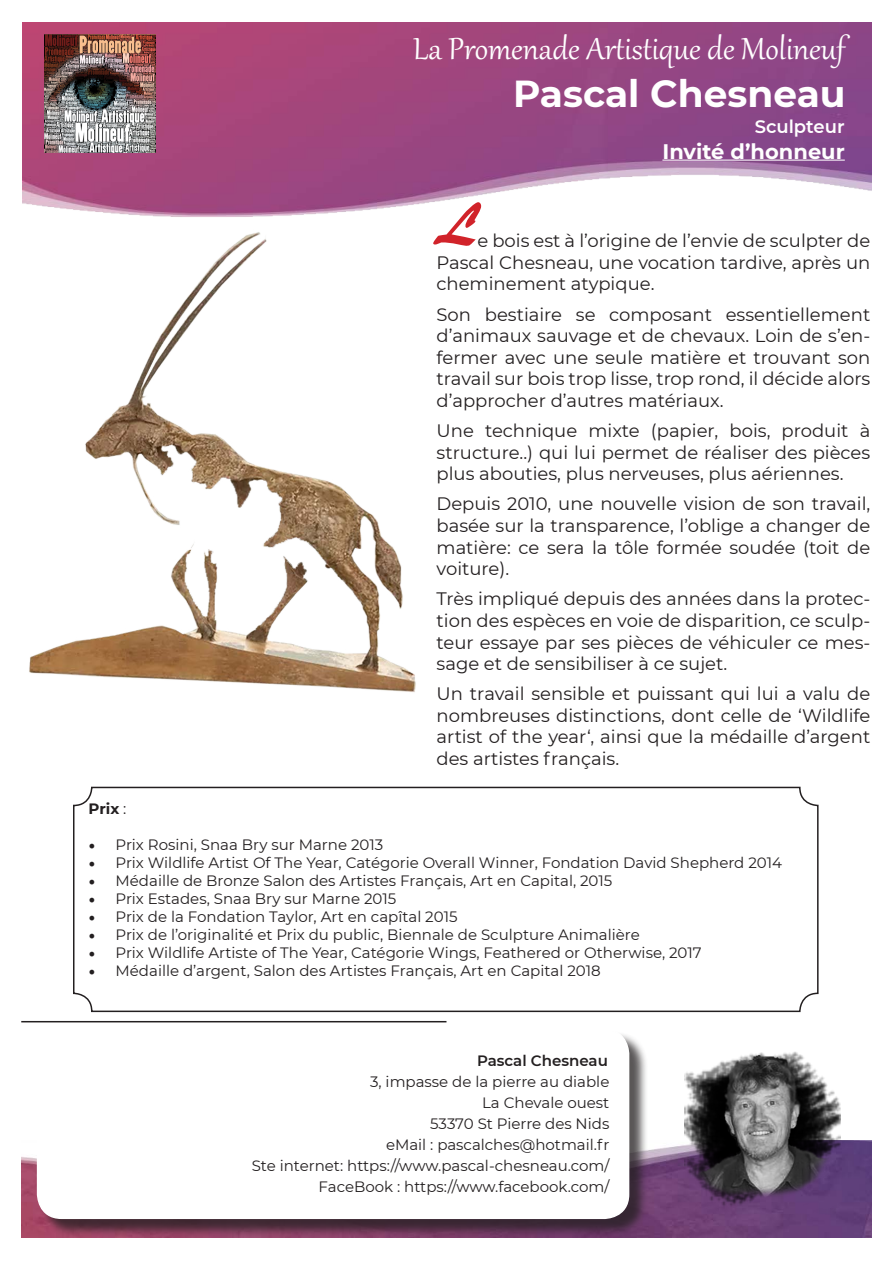
<style>
.page{position:relative;width:893px;height:1263px;background:#fff}
.page>*{position:absolute;margin:0;border:0;box-sizing:border-box;transform-origin:0 0}
.t1{font:60px "Brush Script Std";color:#d1232a}
.t2{font:37.5px "Gabriola";color:#fff}
.t3{font:700 37.5px "Montserrat";color:#fff}
.t4{font:700 21px "Montserrat";color:#fff}
.t5{font:18px/21.6px "Montserrat";color:#231f20;text-align:justify}
.t6{font:600 18px "Montserrat";color:#fff}
.t7{font:15px "Montserrat";color:#231f20}
.t8{font:600 15px "Montserrat";color:#231f20}
.t9{font:700 15px "Montserrat";color:#231f20}
.s1{font-weight:400}
.s2{font-family:"Minion Pro";font-size:18px}
</style>
<div class="page">
<img style="left:21px;top:1140px;width:851px;height:97px">
<img style="left:684px;top:1051px;width:157px;height:168px">
<img style="left:23px;top:22px;width:849px;height:180px">
<div style="left:39px;top:1031px;width:609px;height:207px;background:#231f20;opacity:.75"></div>
<div style="left:38px;top:1030px;width:591px;height:188px;background:#fff;border-radius:24px"></div>
<div style="left:37px;top:1029px;width:592px;height:190px;border:2px solid #fff;border-radius:24px"></div>
<hr style="left:21px;top:1021px;width:425px;height:1px;background:#231f20">
<img style="left:22px;top:200px;width:415px;height:492px">
<img style="left:44px;top:35px;width:112px;height:118px">
<hr style="left:662px;top:160px;width:183px;height:1px;background:#fff">
<div style="left:73px;top:787px;width:746px;height:225px;border:2px solid #231f20;border-radius:18px"></div>
<p class="t2" style="left:413px;top:24px;width:433px">La Promenade Artistique de Molineuf</p>
<p class="t3" style="left:513px;top:67px;width:334px">Pascal Chesneau</p>
<p class="t6" style="left:755px;top:114px;width:91px">Sculpteur</p>
<p class="t4" style="left:662px;top:136px;width:184px">Invité d’honneur</p>
<p class="t1" style="left:437px;top:191px;width:43px">L</p>
<p class="t5" style="left:437px;top:229px;width:435px;text-indent:41px">e bois est à l’origine de l’envie de sculpter de Pascal Chesneau, une vocation tardive, après un cheminement atypique.</p>
<p class="t5" style="left:437px;top:303px;width:435px">Son bestiaire se composant essentiellement d’animaux sauvage et de chevaux. Loin de s’en&shy;fermer avec une seule matière et trouvant son travail sur bois trop lisse, trop rond, il décide alors d’approcher d’autres matériaux.</p>
<p class="t5" style="left:437px;top:419px;width:435px">Une technique mixte (papier, bois, produit à structure..) qui lui permet de réaliser des pièces plus abouties, plus nerveuses, plus aériennes.</p>
<p class="t5" style="left:437px;top:492px;width:435px">Depuis 2010, une nouvelle vision de son travail, basée sur la transparence, l’oblige a changer de matière: ce sera la tôle formée soudée (toit de voiture).</p>
<p class="t5" style="left:437px;top:587px;width:435px">Très impliqué depuis des années dans la protec&shy;tion des espèces en voie de disparition, ce sculp&shy;teur essaye par ses pièces de véhiculer ce mes&shy;sage et de sensibiliser à ce sujet.</p>
<p class="t5" style="left:437px;top:682px;width:435px">Un travail sensible et puissant qui lui a valu de nombreuses distinctions, dont celle de ‘Wildlife artist of the year‘, ainsi que la médaille d’argent des artistes français.</p>
<p class="t9" style="left:89px;top:798px;width:39px">Prix <span class="s1">:</span></p>
<p class="t7" style="left:89px;top:834px;width:296px"><span class="s2">•</span> Prix Rosini, Snaa Bry sur Marne 2013</p>
<p class="t7" style="left:89px;top:852px;width:695px"><span class="s2">•</span> Prix Wildlife Artist Of The Year, Catégorie Overall Winner, Fondation David Shepherd 2014</p>
<p class="t7" style="left:89px;top:870px;width:525px"><span class="s2">•</span> Médaille de Bronze Salon des Artistes Français, Art en Capital, 2015</p>
<p class="t7" style="left:89px;top:888px;width:309px"><span class="s2">•</span> Prix Estades, Snaa Bry sur Marne 2015</p>
<p class="t7" style="left:89px;top:906px;width:370px"><span class="s2">•</span> Prix de la Fondation Taylor, Art en capîtal 2015</p>
<p class="t7" style="left:89px;top:924px;width:553px"><span class="s2">•</span> Prix de l’originalité et Prix du public, Biennale de Sculpture Animalière</p>
<p class="t7" style="left:89px;top:942px;width:615px"><span class="s2">•</span> Prix Wildlife Artiste of The Year, Catégorie Wings, Feathered or Otherwise, 2017</p>
<p class="t7" style="left:89px;top:960px;width:514px"><span class="s2">•</span> Médaille d’argent, Salon des Artistes Français, Art en Capital 2018</p>
<p class="t8" style="left:477px;top:1050px;width:132px">Pascal Chesneau</p>
<p class="t7" style="left:370px;top:1071px;width:241px">3, impasse de la pierre au diable</p>
<p class="t7" style="left:482px;top:1092px;width:129px">La Chevale ouest</p>
<p class="t7" style="left:430px;top:1113px;width:181px">53370 St Pierre des Nids</p>
<p class="t7" style="left:386px;top:1134px;width:225px">eMail : pascalches@hotmail.fr</p>
<p class="t7" style="left:252px;top:1155px;width:359px">Ste internet: https://www.pascal-chesneau.com/</p>
<p class="t7" style="left:319px;top:1176px;width:292px">FaceBook : https://www.facebook.com/</p>
</div>
